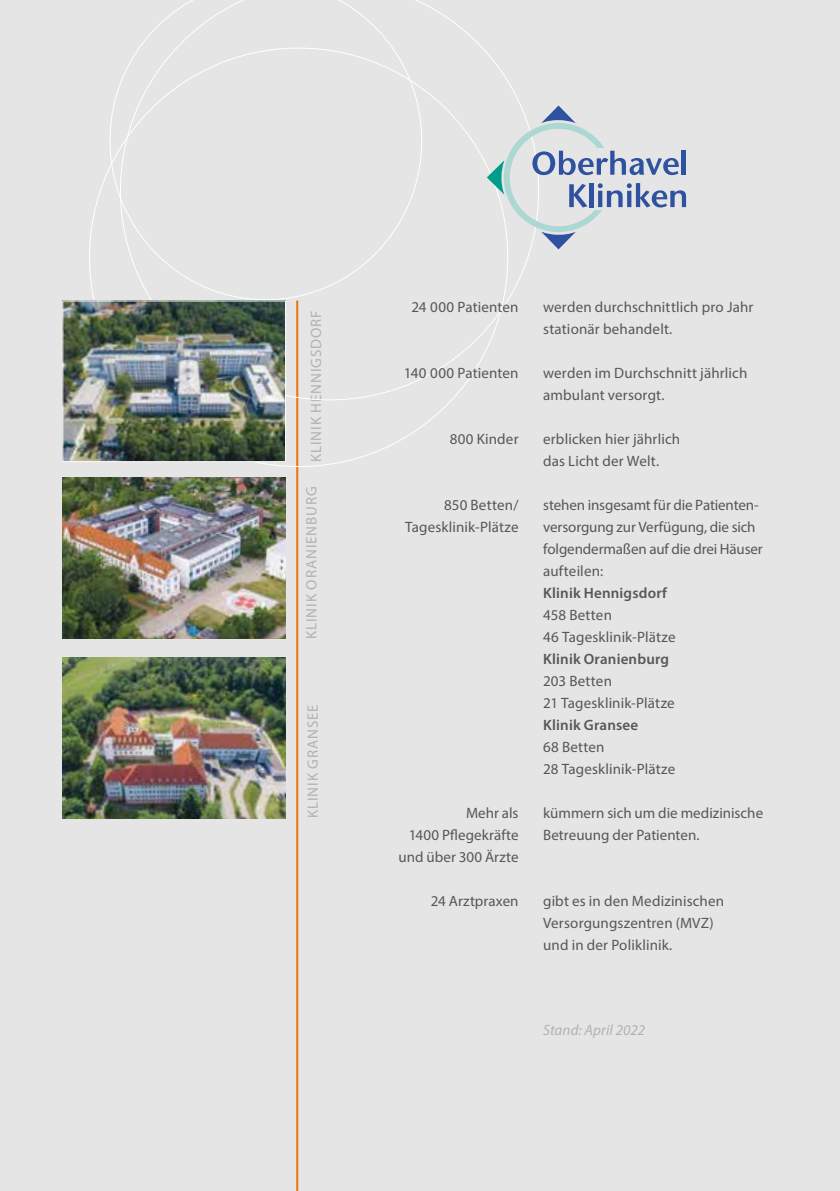
<style>
.page{position:relative;width:840px;height:1191px;background:#fff}
.page>*{position:absolute;margin:0;border:0;box-sizing:border-box;transform-origin:0 0}
.t1{font:15px/22px "Myriad Pro";letter-spacing:.005em;color:#575756}
.t2{font:15px "Myriad Pro";letter-spacing:.06em;color:#b3b2b2}
.t3{font:600 15px "Myriad Pro";letter-spacing:.01em;color:#575756}
.t4{font:italic 15px "Myriad Pro";letter-spacing:.005em;color:#b3b2b2}
</style>
<div class="page">
<div style="left:0;top:0;width:839px;height:1191px;background:#e5e5e5"></div>
<img style="left:63px;top:657px;width:222px;height:161px">
<hr style="left:296px;top:300px;width:2px;height:891px;background:#ee7203">
<svg style="left:286px;top:3px;width:245px;height:397px"></svg>
<svg style="left:109px;top:0;width:313px;height:300px"></svg>
<img style="left:64px;top:302px;width:220px;height:158px">
<div style="left:62px;top:300px;width:224px;height:162px;border:1px solid #fff"></div>
<img style="left:63px;top:477px;width:222px;height:161px">
<svg style="left:486px;top:105px;width:199px;height:144px"></svg>
<p class="t2" style="left:307px;top:462px;width:153px;rotate:-90deg">KLINIK HENNIGSDORF</p>
<p class="t2" style="left:302px;top:639px;width:154px;rotate:-90deg">KLINIK ORANIENBURG</p>
<p class="t2" style="left:303px;top:818px;width:115px;rotate:-90deg">KLINIK GRANSEE</p>
<p class="t1" style="left:411px;top:295px;width:109px">24 000 Patienten</p>
<p class="t1" style="left:403px;top:361px;width:116px">140 000 Patienten</p>
<p class="t1" style="left:449px;top:427px;width:70px">800 Kinder</p>
<p class="t1" style="left:405px;top:493px;width:115px;text-align:right">850 Betten/<br>Tagesklinik-Plätze</p>
<p class="t1" style="left:398px;top:801px;width:121px;text-align:right">Mehr als<br>1400 Pflegekräfte und über 300 Ärzte</p>
<p class="t1" style="left:431px;top:889px;width:89px">24 Arztpraxen</p>
<p class="t1" style="left:543px;top:295px;width:212px">werden durchschnittlich pro Jahr stationär behandelt.</p>
<p class="t1" style="left:543px;top:361px;width:206px">werden im Durchschnitt jährlich ambulant versorgt.</p>
<p class="t1" style="left:543px;top:427px;width:138px">erblicken hier jährlich das Licht der Welt.</p>
<p class="t1" style="left:543px;top:493px;width:221px">stehen insgesamt für die Patienten&shy;versorgung zur Verfügung, die sich folgendermaßen auf die drei Häuser aufteilen:</p>
<p class="t3" style="left:543px;top:583px;width:125px">Klinik Hennigsdorf</p>
<p class="t1" style="left:543px;top:603px;width:134px">458 Betten<br>46 Tagesklinik-Plätze</p>
<p class="t3" style="left:543px;top:649px;width:127px">Klinik Oranienburg</p>
<p class="t1" style="left:543px;top:669px;width:133px">203 Betten<br>21 Tagesklinik-Plätze</p>
<p class="t3" style="left:543px;top:715px;width:97px">Klinik Gransee</p>
<p class="t1" style="left:543px;top:735px;width:134px">68 Betten<br>28 Tagesklinik-Plätze</p>
<p class="t1" style="left:543px;top:801px;width:221px">kümmern sich um die medizinische<br>Betreuung der Patienten.</p>
<p class="t1" style="left:543px;top:889px;width:182px">gibt es in den Medizinischen<br>Versorgungszentren (MVZ) und in der Poliklinik.</p>
<p class="t4" style="left:543px;top:1020px;width:103px">Stand: April 2022</p>
</div>
